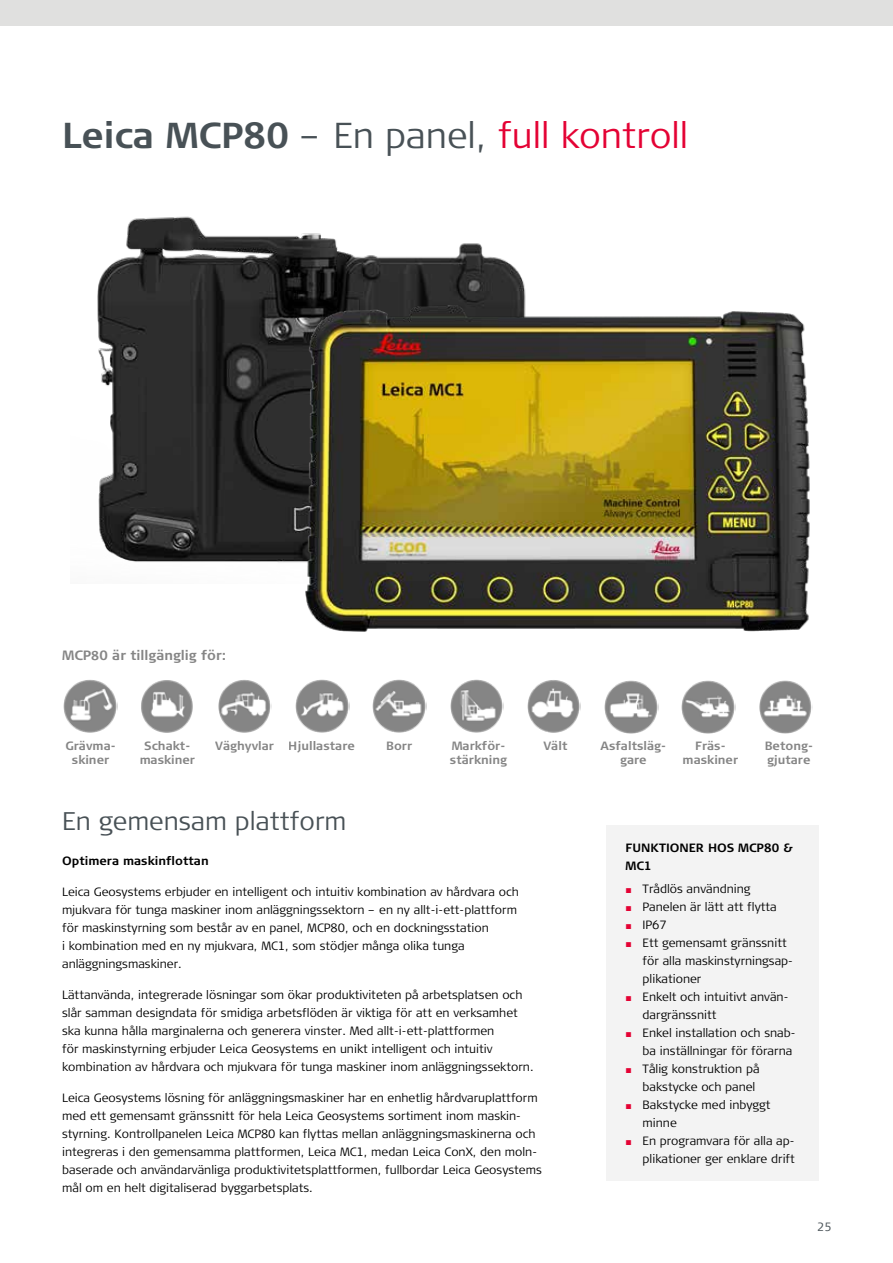
<style>
.page{position:relative;width:893px;height:1263px;background:#fff}
.page>*{position:absolute;margin:0;border:0;box-sizing:border-box;transform-origin:0 0}
.t1{font:300 36px "Signa Column";color:#e40234}
.t2{font:300 25.5px "Signa Column";color:#485156}
.t3{font:700 13.5px "Signa Column";color:#676767}
.t4{font:300 12px/18px "Signa Column";color:#000}
.t5{font:700 12px/13.5px "Signa Column";color:#676767;text-align:center}
.t6{font:700 12px/18px "Signa Column";color:#000}
.t7{font:300 12px "Signa Column";color:#485156}
.s1{font-weight:700;color:#485156}
.s2{color:#485156}
.s3{font-size:12.75px}
.s4{font-family:"Arial";font-weight:400;font-size:10.5px;color:#e40234}
</style>
<div class="page">
<div style="left:0;top:0;width:893px;height:26px;background:#e0e0df"></div>
<div style="left:606px;top:825px;width:213px;height:356px;background:#f3f3f3"></div>
<img style="left:97px;top:216px;width:429px;height:347px">
<img style="left:293px;top:298px;width:517px;height:334px">
<img style="left:63px;top:680px;width:54px;height:53px">
<img style="left:141px;top:680px;width:52px;height:53px">
<img style="left:218px;top:680px;width:54px;height:53px">
<img style="left:295px;top:679px;width:54px;height:54px">
<img style="left:527px;top:680px;width:54px;height:53px">
<img style="left:372px;top:679px;width:54px;height:54px">
<img style="left:450px;top:679px;width:54px;height:54px">
<img style="left:604px;top:680px;width:54px;height:53px">
<img style="left:681px;top:680px;width:54px;height:53px">
<img style="left:759px;top:680px;width:54px;height:53px">
<h1 class="t1" style="left:62px;top:113px;width:628px"><span class="s1">Leica MCP80</span> <span class="s2">– En panel,</span> full kontroll</h1>
<p class="t3" style="left:62px;top:646px;width:166px">MCP<span class="s3">8</span>0 är tillgänglig för:</p>
<p class="t5" style="left:65px;top:739px;width:52px">Grävma&shy;skiner</p>
<p class="t5" style="left:140px;top:739px;width:57px">Schakt&shy;maskiner</p>
<p class="t5" style="left:215px;top:739px;width:141px">Väghyvlar Hjullastare</p>
<p class="t5" style="left:386px;top:739px;width:27px">Borr</p>
<p class="t5" style="left:452px;top:739px;width:55px">Markför-</p>
<p class="t5" style="left:543px;top:739px;width:26px">Vält</p>
<p class="t5" style="left:450px;top:753px;width:59px">stärkning</p>
<h2 class="t2" style="left:62px;top:805px;width:286px">En gemensam plattform</h2>
<p class="t6" style="left:62px;top:852px;width:148px">Optimera maskinflottan</p>
<p class="t4" style="left:62px;top:883px;width:458px">Leica Geosystems erbjuder en intelligent och intuitiv kombination av hårdvara och mjukvara för tunga maskiner inom anläggningssektorn – en ny allt-i-ett-plattform för maskinstyrning som består av en panel, MCP80, och en dockningsstation<br>i kombination med en ny mjukvara, MC1, som stödjer många olika tunga anläggningsmaskiner.</p>
<p class="t4" style="left:62px;top:986px;width:473px">Lättanvända, integrerade lösningar som ökar produktiviteten på arbetsplatsen och slår samman designdata för smidiga arbetsflöden är viktiga för att en verksamhet ska kunna hålla marginalerna och generera vinster. Med allt-i-ett-plattformen<br>för maskinstyrning erbjuder Leica Geosystems en unikt intelligent och intuitiv kombination av hårdvara och mjukvara för tunga maskiner inom anläggningssektorn.</p>
<p class="t4" style="left:62px;top:1089px;width:481px">Leica Geosystems lösning för anläggningsmaskiner har en enhetlig hårdvaruplattform med ett gemensamt gränssnitt för hela Leica Geosystems sortiment inom maskin&shy;styrning. Kontrollpanelen Leica MCP80 kan flyttas mellan anläggningsmaskinerna och integreras i den gemensamma plattformen, Leica MC1, medan Leica ConX, den moln&shy;baserade och användarvänliga produktivitetsplattformen, fullbordar Leica Geosystems mål om en helt digitaliserad byggarbetsplats.</p>
<p class="t5" style="left:601px;top:739px;width:67px">Asfaltsläg&shy;gare</p>
<p class="t5" style="left:683px;top:739px;width:57px">Fräs&shy;maskiner</p>
<p class="t5" style="left:765px;top:739px;width:50px;text-align:left">Betong&shy;gjutare</p>
<p class="t6" style="left:626px;top:839px;width:169px">FUNKTIONER HOS MCP80 &amp;<br>MC1</p>
<p class="t4" style="left:626px;top:880px;width:127px"><span class="s4">■</span> Trådlös användning</p>
<p class="t4" style="left:626px;top:898px;width:153px"><span class="s4">■</span> Panelen är lätt att flytta</p>
<p class="t4" style="left:626px;top:916px;width:43px"><span class="s4">■</span> IP67</p>
<p class="t4" style="left:643px;top:934px;width:152px;text-indent:-17px"><span class="s4">■</span> Ett gemensamt gränssnitt för alla maskinstyrningsap&shy;plikationer</p>
<p class="t4" style="left:643px;top:988px;width:148px;text-indent:-17px"><span class="s4">■</span> Enkelt och intuitivt använ&shy;dargränssnitt</p>
<p class="t4" style="left:626px;top:1024px;width:172px;text-align:right"><span class="s4">■</span> Enkel installation och snab&shy;ba inställningar för förarna</p>
<p class="t4" style="left:643px;top:1060px;width:119px;text-indent:-17px"><span class="s4">■</span> Tålig konstruktion på bakstycke och panel</p>
<p class="t4" style="left:643px;top:1096px;width:130px;text-indent:-17px"><span class="s4">■</span> Bakstycke med inbyggt minne</p>
<p class="t4" style="left:626px;top:1132px;width:171px;text-align:right"><span class="s4">■</span> En programvara för alla ap&shy;plikationer ger enklare drift</p>
<p class="t7" style="left:817px;top:1219px;width:16px">25</p>
</div>
